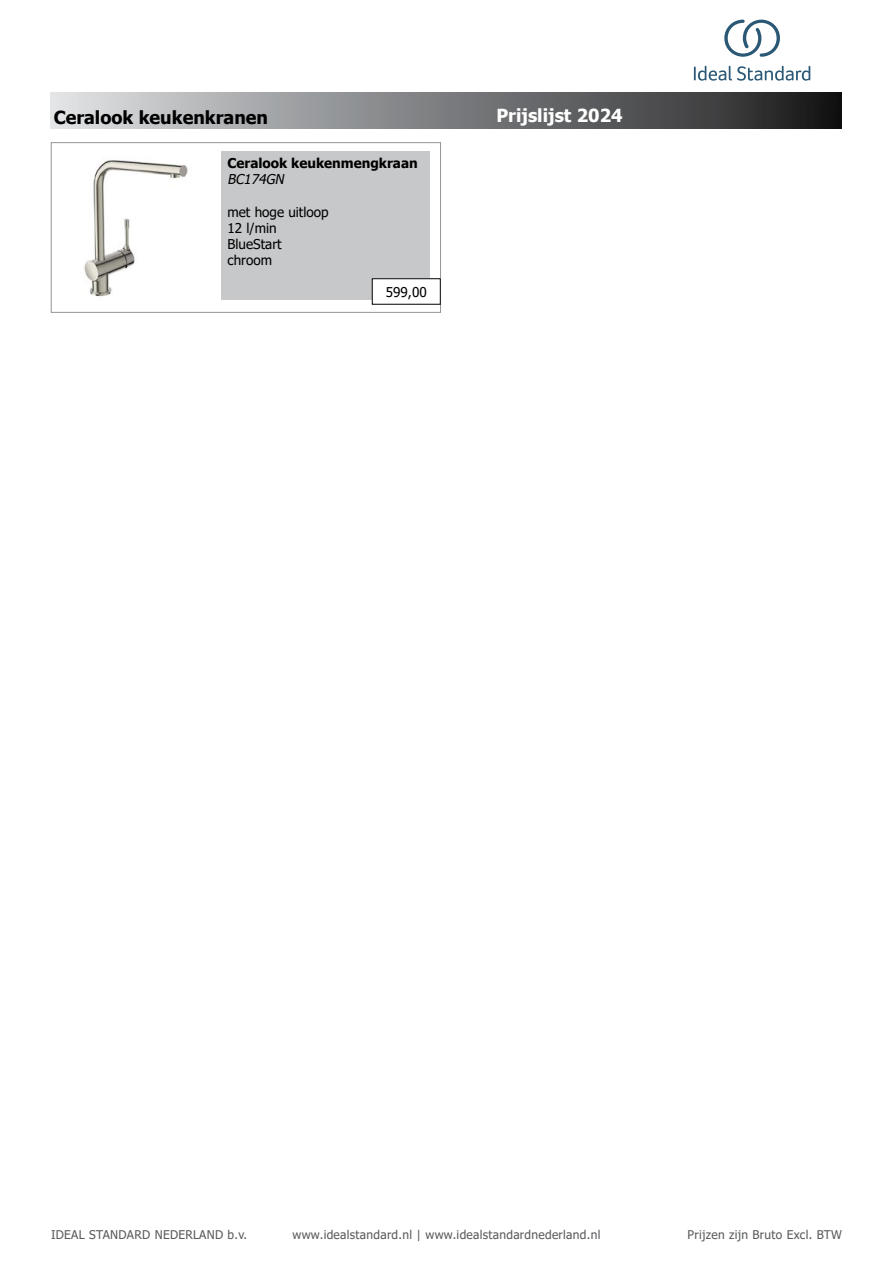
<style>
.page{position:relative;width:893px;height:1263px;background:#fff}
.page>*{position:absolute;margin:0;border:0;box-sizing:border-box;transform-origin:0 0}
.t1{font:700 18px "Tahoma";color:#000}
.t2{font:700 18px "Tahoma";color:#fff}
.t3{font:13.5px/16.2px "Tahoma";color:#000}
.t4{font:700 13.5px "Tahoma";color:#000}
.t5{font:italic 13.5px "Tahoma";color:#000}
.t6{font:12px "Tahoma";letter-spacing:.025em;color:#58595b}
</style>
<div class="page">
<div style="left:51px;top:92px;width:791px;height:37px;background:linear-gradient(to right,#dee1e3,#1a1a1b)"></div>
<div style="left:51px;top:142px;width:390px;height:171px;border:1px solid #939598"></div>
<img style="left:84px;top:160px;width:104px;height:137px">
<div style="left:221px;top:151px;width:209px;height:149px;background:#c7c8ca"></div>
<div style="left:372px;top:279px;width:68px;height:25px;background:#fff"></div>
<svg style="left:694px;top:66px;width:116px;height:15px"></svg>
<svg style="left:724px;top:20px;width:56px;height:37px"></svg>
<h1 class="t1" style="left:54px;top:105px;width:216px">Ceralook keukenkranen</h1>
<p class="t4" style="left:227px;top:154px;width:192px">Ceralook keukenmengkraan</p>
<p class="t5" style="left:227px;top:170px;width:61px">BC174GN</p>
<p class="t3" style="left:227px;top:204px;width:103px">met hoge uitloop<br>12 l/min<br>BlueStart chroom</p>
<p class="t3" style="left:386px;top:284px;width:42px">599,00</p>
<h1 class="t2" style="left:496px;top:103px;width:128px">Prijslijst 2024</h1>
<p class="t6" style="left:51px;top:1227px;width:198px">IDEAL STANDARD NEDERLAND b.v.</p>
<p class="t6" style="left:292px;top:1227px;width:309px">www.idealstandard.nl | www.idealstandardnederland.nl</p>
<p class="t6" style="left:688px;top:1227px;width:156px">Prijzen zijn Bruto Excl. BTW</p>
</div>
